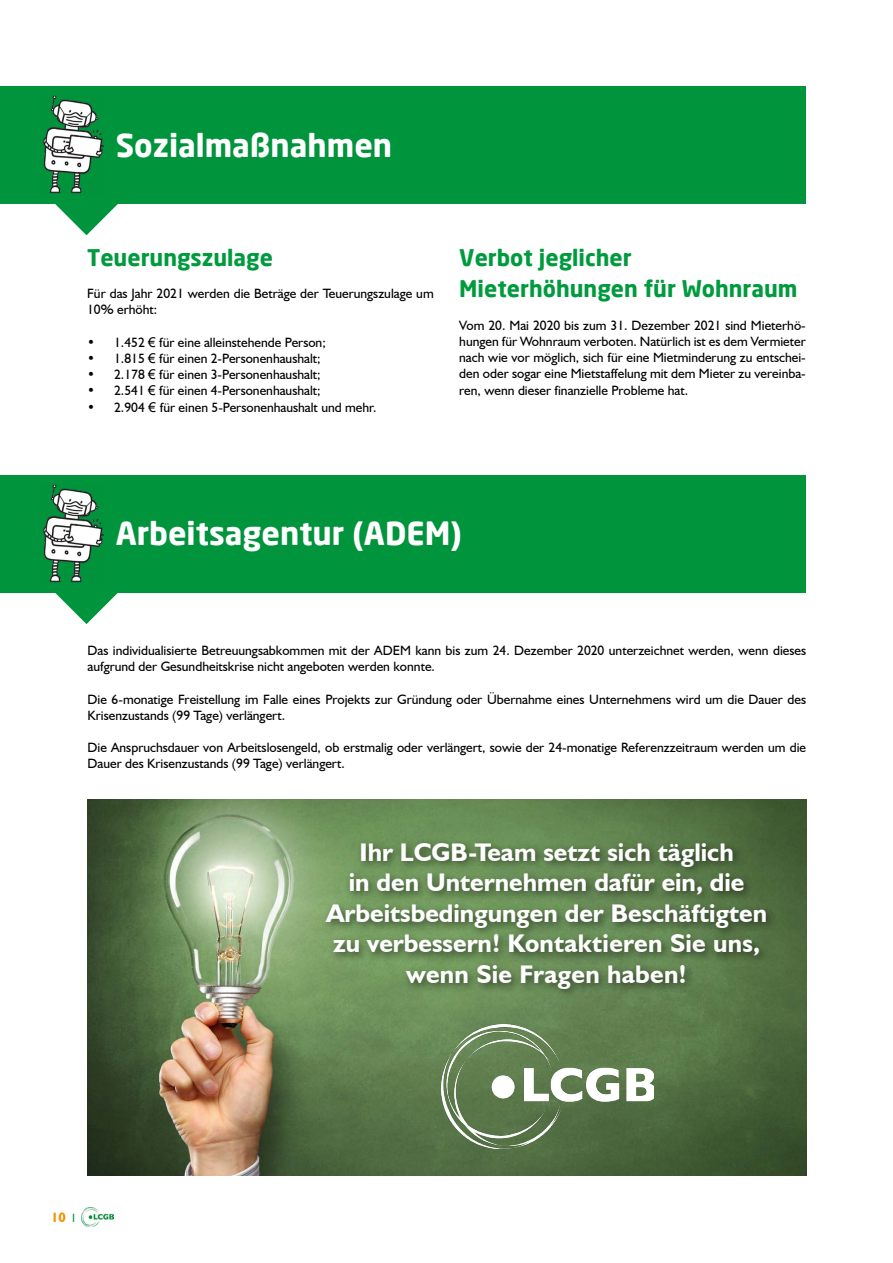
<style>
.page{position:relative;width:893px;height:1263px;background:#fff}
.page>*{position:absolute;margin:0;border:0;box-sizing:border-box;transform-origin:0 0}
.t1{font:700 31.5px "Neo Sans";color:#fff}
.t2{font:700 25.5px/30.6px "Humanist 521 BT";color:#fff;text-align:center}
.t3{font:700 22.5px/31.5px "Neo Sans";color:#009b3e}
.t4{font:13.5px/16.2px "Humanist 521 BT";color:#000}
.t5{font:700 13.5px "Humanist 521 BT";color:#f39200}
.s1{font-family:"Arial"}
.s2{font-weight:400;font-size:12px;color:#009b3e}
</style>
<div class="page">
<img style="left:81px;top:1208px;width:32px;height:18px">
<div style="left:0;top:87px;width:806px;height:117px;background:#00943c"></div>
<svg style="left:55px;top:193px;width:63px;height:42px"></svg>
<img style="left:43px;top:96px;width:61px;height:97px">
<div style="left:0;top:476px;width:806px;height:117px;background:#00943c"></div>
<svg style="left:55px;top:582px;width:63px;height:42px"></svg>
<img style="left:43px;top:485px;width:61px;height:97px">
<img style="left:88px;top:799px;width:718px;height:377px">
<div style="left:322px;top:838px;width:455px;height:162px;background:#000;opacity:.54"></div>
<img style="left:441px;top:1025px;width:212px;height:123px">
<h1 class="t1" style="left:116px;top:125px;width:278px">Sozialmaßnahmen</h1>
<h3 class="t3" style="left:87px;top:241px;width:187px">Teuerungszulage</h3>
<p class="t4" style="left:87px;top:285px;width:348px">Für das Jahr 2021 werden die Beträge der Teuerungszulage um<br>10% erhöht:</p>
<p class="t4" style="left:87px;top:334px;width:240px">• 1.452 <span class="s1">€</span> für eine alleinstehende Person;</p>
<p class="t4" style="left:87px;top:350px;width:235px">• 1.815 <span class="s1">€</span> für einen 2-Personenhaushalt;</p>
<p class="t4" style="left:87px;top:366px;width:235px">• 2.178 <span class="s1">€</span> für einen 3-Personenhaushalt;</p>
<p class="t4" style="left:87px;top:382px;width:235px">• 2.541 <span class="s1">€</span> für einen 4-Personenhaushalt;</p>
<p class="t4" style="left:87px;top:399px;width:291px">• 2.904 <span class="s1">€</span> für einen 5-Personenhaushalt und mehr.</p>
<h3 class="t3" style="left:459px;top:241px;width:340px">Verbot jeglicher<br>Mieterhöhungen für Wohnraum</h3>
<p class="t4" style="left:459px;top:317px;width:348px;text-align:justify">Vom 20. Mai 2020 bis zum 31. Dezember 2021 sind Mieterhö&shy;hungen für Wohnraum verboten. Natürlich ist es dem Vermieter nach wie vor möglich, sich für eine Mietminderung zu entschei&shy;den oder sogar eine Mietstaffelung mit dem Mieter zu vereinba&shy;ren, wenn dieser finanzielle Probleme hat.</p>
<h1 class="t1" style="left:116px;top:514px;width:348px">Arbeitsagentur (ADEM)</h1>
<p class="t4" style="left:88px;top:642px;width:720px">Das individualisierte Betreuungsabkommen mit der ADEM kann bis zum 24. Dezember 2020 unterzeichnet werden, wenn dieses aufgrund der Gesundheitskrise nicht angeboten werden konnte.</p>
<p class="t4" style="left:88px;top:690px;width:720px">Die 6-monatige Freistellung im Falle eines Projekts zur Gründung oder Übernahme eines Unternehmens wird um die Dauer des<br>Krisenzustands (99 Tage) verlängert.</p>
<p class="t4" style="left:88px;top:739px;width:720px">Die Anspruchsdauer von Arbeitslosengeld, ob erstmalig oder verlängert, sowie der 24-monatige Referenzzeitraum werden um die<br>Dauer des Krisenzustands (99 Tage) verlängert.</p>
<h2 class="t2" style="left:326px;top:836px;width:442px">Ihr LCGB-Team setzt sich täglich<br>in den Unternehmen dafür ein, die Arbeitsbedingungen der Beschäftigten zu verbessern! Kontaktieren Sie uns, wenn Sie Fragen haben!</h2>
<p class="t5" style="left:51px;top:1209px;width:26px">10 <span class="s2">I</span></p>
</div>
